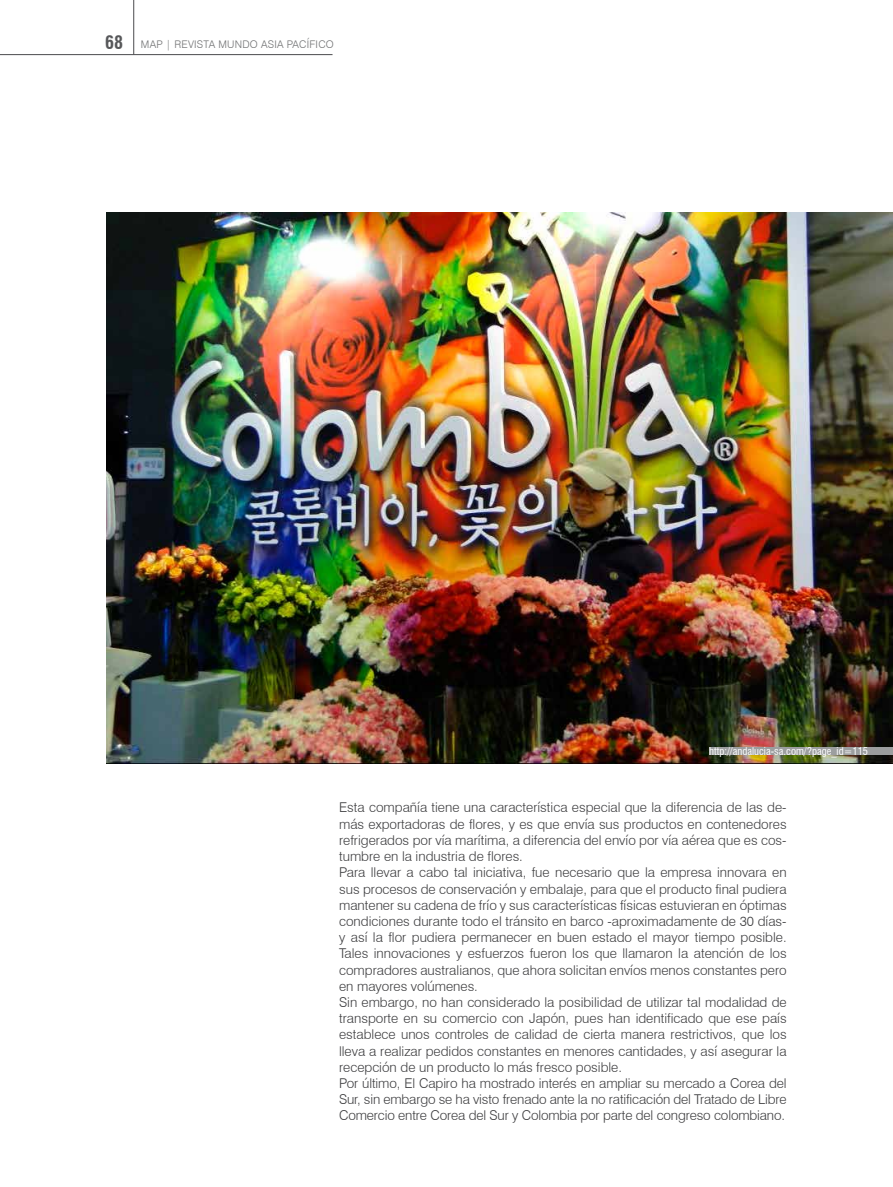
<style>
.page{position:relative;width:893px;height:1187px;background:#fff}
.page>*{position:absolute;margin:0;border:0;box-sizing:border-box;transform-origin:0 0}
.t1{font:300 13.5px/16.2px "Swiss 721 BT";color:#3d3d3f}
.t2{font:condensed 10.5px "Swiss 721 BT";color:#fff}
.t3{font:300 10.5px "Swiss 721 BT";letter-spacing:.02em;color:#707172}
.s1{font-weight:700;font-stretch:condensed;font-size:18px;color:#57585a}
</style>
<div class="page">
<hr style="left:0;top:54px;width:333px;height:1px;background:#4b4b4d">
<hr style="left:133px;top:0;width:1px;height:55px;background:#4b4b4d">
<img style="left:106px;top:213px;width:787px;height:550px">
<div style="left:709px;top:747px;width:184px;height:8px;background:#9c9e9f"></div>
<p class="t3" style="left:105px;top:38px;width:230px"><span class="s1">68</span> MAP | REVISTA MUNDO ASIA PACÍFICO</p>
<p class="t2" style="left:709px;top:745px;width:160px">http://andalucia-sa.com/?page_id=115</p>
<p class="t1" style="left:339px;top:799px;width:449px">Esta compañía tiene una característica especial que la diferencia de las de&shy;más exportadoras de flores, y es que envía sus productos en contenedores refrigerados por vía marítima, a diferencia del envío por vía aérea que es cos&shy;tumbre en la industria de flores.<br>Para llevar a cabo tal iniciativa, fue necesario que la empresa innovara en sus procesos de conservación y embalaje, para que el producto final pudiera mantener su cadena de frío y sus características físicas estuvieran en óptimas condiciones durante todo el tránsito en barco -aproximadamente de 30 días&shy;y así la flor pudiera permanecer en buen estado el mayor tiempo posible.<br>Tales innovaciones y esfuerzos fueron los que llamaron la atención de los compradores australianos, que ahora solicitan envíos menos constantes pero en mayores volúmenes.<br>Sin embargo, no han considerado la posibilidad de utilizar tal modalidad de transporte en su comercio con Japón, pues han identificado que ese país establece unos controles de calidad de cierta manera restrictivos, que los lleva a realizar pedidos constantes en menores cantidades, y así asegurar la recepción de un producto lo más fresco posible.<br>Por último, El Capiro ha mostrado interés en ampliar su mercado a Corea del Sur, sin embargo se ha visto frenado ante la no ratificación del Tratado de Libre Comercio entre Corea del Sur y Colombia por parte del congreso colombiano.</p>
</div>
